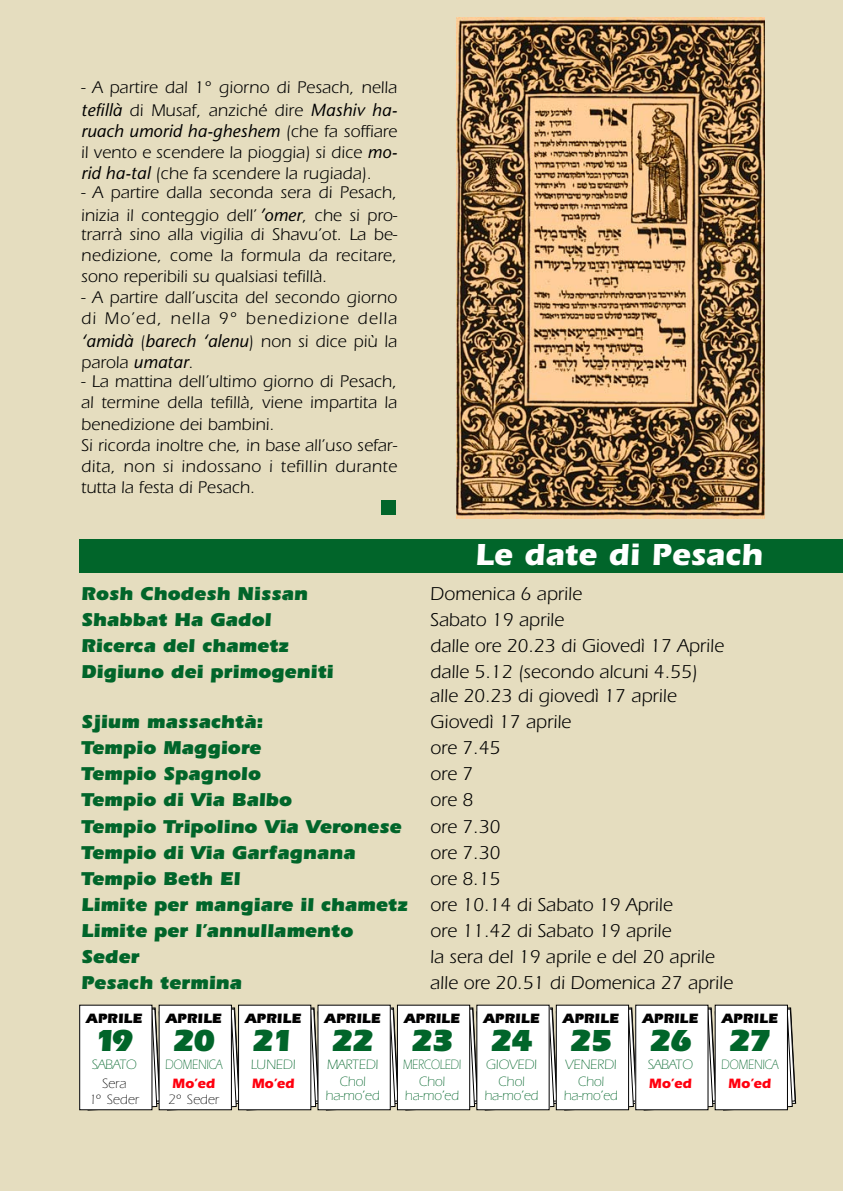
<style>
.page{position:relative;width:844px;height:1191px;background:#fff}
.page>*{position:absolute;margin:0;border:0;box-sizing:border-box;transform-origin:0 0}
.t1{font:900 31.5px "Itc Eras";letter-spacing:-.07em;color:#01652a}
.t2{font:700 31.5px "Itc Eras";color:#fff}
.t3{font:900 19.25px/26.1px "Itc Eras";color:#01652a}
.t4{font:19.25px/24.3px "Itc Eras";color:#000}
.t5{font:17.5px/21px "Itc Eras";letter-spacing:.005em;color:#000}
.t6{font:italic 17.5px "Stone Sans";letter-spacing:.005em;color:#000}
.t7{font:300 14px/17.5px "Itc Eras";letter-spacing:-.01em;color:#01652a;text-align:center}
.t8{font:900 14px "Itc Eras";color:#000}
.t9{font:300 14px/17.5px "Itc Eras";letter-spacing:-.01em;color:#01652a;text-align:center;scale:.85 1}
.t10{font:700 14px "Itc Eras";color:#ff000f}
.t11{font:300 14px/15.8px "Itc Eras";letter-spacing:-.005em;color:#000;text-align:center}
.s1{font-family:"Stone Sans";font-style:italic}
.s2{font-family:"Itc Eras";font-style:normal}
.s3{font-weight:400;color:#000}
</style>
<div class="page">
<div style="left:0;top:1px;width:842px;height:1190px;background:#e5ddbf"></div>
<div style="left:79px;top:540px;width:763px;height:33px;background:#01652a"></div>
<svg style="left:79px;top:1006px;width:717px;height:104px;background:#efefee"></svg>
<div style="left:715px;top:1005px;width:72px;height:104px;background:#fff"></div>
<img style="left:456px;top:18px;width:308px;height:501px">
<div style="left:381px;top:500px;width:15px;height:15px;background:#01652a"></div>
<p class="t5" style="left:81px;top:76px;width:317px;line-height:22.2px">- A partire dal 1° giorno di Pesach, nella <span class="s1">tefillà</span> di Musaf, anziché dire <span class="s1">Mashiv ha-</span></p>
<p class="t6" style="left:81px;top:120px;width:317px">ruach umorid ha-gheshem <span class="s2">(che fa soffiare</span></p>
<p class="t5" style="left:81px;top:141px;width:317px">il vento e scendere la pioggia) si dice <span class="s1">mo&shy;rid ha-tal</span> (che fa scendere la rugiada).</p>
<p class="t5" style="left:81px;top:181px;width:317px;line-height:22.2px">- A partire dalla seconda sera di Pesach, inizia il conteggio dell’ <span class="s1">’omer</span>, che si pro-</p>
<p class="t5" style="left:81px;top:224px;width:317px;text-align:justify">trarrà sino alla vigilia di Shavu’ot. La be&shy;nedizione, come la formula da recitare, sono reperibili su qualsiasi tefillà.</p>
<p class="t5" style="left:81px;top:287px;width:317px">- A partire dall’uscita del secondo giorno di Mo’ed, nella 9° benedizione della</p>
<p class="t6" style="left:81px;top:330px;width:317px">‘amidà <span class="s2">(</span>barech ‘alenu<span class="s2">) non si dice più la</span></p>
<p class="t5" style="left:81px;top:351px;width:114px">parola <span class="s1">umatar</span>.</p>
<p class="t5" style="left:81px;top:371px;width:317px">- La mattina dell’ultimo giorno di Pesach, al termine della tefillà, viene impartita la benedizione dei bambini.<br>Si ricorda inoltre che, in base all’uso sefar&shy;dita, non si indossano i tefillin durante tutta la festa di Pesach.</p>
<h1 class="t2" style="left:475px;top:535px;width:289px">Le date di Pesach</h1>
<p class="t3" style="left:81px;top:580px;width:228px">Rosh Chodesh Nissan</p>
<p class="t4" style="left:430px;top:581px;width:153px">Domenica 6 aprile</p>
<p class="t3" style="left:81px;top:606px;width:192px">Shabbat Ha Gadol</p>
<p class="t4" style="left:430px;top:607px;width:135px">Sabato 19 aprile</p>
<p class="t3" style="left:81px;top:632px;width:209px">Ricerca del chametz</p>
<p class="t4" style="left:430px;top:633px;width:295px">dalle ore 20.23 di Giovedì 17 Aprile</p>
<p class="t3" style="left:81px;top:658px;width:254px">Digiuno dei primogeniti</p>
<p class="t4" style="left:430px;top:659px;width:268px">dalle 5.12 (secondo alcuni 4.55) alle 20.23 di giovedì 17 aprile</p>
<p class="t3" style="left:81px;top:708px;width:184px">Sjium massachtà:</p>
<p class="t4" style="left:430px;top:709px;width:142px">Giovedì 17 aprile</p>
<p class="t3" style="left:81px;top:734px;width:181px">Tempio Maggiore</p>
<p class="t4" style="left:430px;top:735px;width:72px">ore 7.45</p>
<p class="t3" style="left:81px;top:761px;width:181px">Tempio Spagnolo</p>
<p class="t4" style="left:430px;top:762px;width:44px">ore 7</p>
<p class="t3" style="left:81px;top:787px;width:212px">Tempio di Via Balbo</p>
<p class="t4" style="left:430px;top:788px;width:44px">ore 8</p>
<p class="t3" style="left:81px;top:813px;width:321px">Tempio Tripolino Via Veronese</p>
<p class="t4" style="left:430px;top:814px;width:72px">ore 7.30</p>
<p class="t3" style="left:81px;top:839px;width:276px">Tempio di Via Garfagnana</p>
<p class="t4" style="left:430px;top:840px;width:72px">ore 7.30</p>
<p class="t3" style="left:81px;top:865px;width:161px">Tempio Beth El</p>
<p class="t3" style="left:81px;top:865px;width:592px;text-indent:349px"><span class="s3">ore 8.15<br></span>Limite per mangiare il chametz <span class="s3">ore 10.14 di Sabato 19 Aprile<br></span>Limite per l’annullamento</p>
<p class="t4" style="left:430px;top:918px;width:242px">ore 11.42 di Sabato 19 aprile</p>
<p class="t3" style="left:81px;top:943px;width:60px">Seder</p>
<p class="t4" style="left:430px;top:944px;width:286px">la sera del 19 aprile e del 20 aprile</p>
<p class="t3" style="left:81px;top:969px;width:162px">Pesach termina</p>
<p class="t4" style="left:430px;top:970px;width:304px">alle ore 20.51 di Domenica 27 aprile</p>
<p class="t8" style="left:86px;top:1010px;width:58px">APRILE</p>
<h1 class="t1" style="left:95px;top:1022px;width:40px">19</h1>
<p class="t7" style="left:92px;top:1055px;width:47px">SABATO</p>
<p class="t11" style="left:89px;top:1075px;width:51px">Sera<br>1° Seder</p>
<p class="t8" style="left:165px;top:1010px;width:58px">APRILE</p>
<h1 class="t1" style="left:172px;top:1022px;width:45px">20</h1>
<p class="t9" style="left:165px;top:1055px;width:69px">DOMENICA</p>
<p class="t10" style="left:172px;top:1075px;width:44px">Mo’ed</p>
<p class="t11" style="left:168px;top:1091px;width:52px">2° Seder</p>
<p class="t8" style="left:245px;top:1010px;width:58px">APRILE</p>
<h1 class="t1" style="left:251px;top:1022px;width:45px">21</h1>
<p class="t7" style="left:251px;top:1055px;width:46px">LUNEDI</p>
<p class="t10" style="left:251px;top:1075px;width:44px">Mo’ed</p>
<p class="t8" style="left:324px;top:1010px;width:58px">APRILE</p>
<h1 class="t1" style="left:331px;top:1022px;width:45px">22</h1>
<p class="t7" style="left:327px;top:1055px;width:53px">MARTEDI<br>Chol</p>
<p class="t7" style="left:325px;top:1087px;width:56px">ha-mo’ed</p>
<p class="t8" style="left:403px;top:1010px;width:58px">APRILE</p>
<h1 class="t1" style="left:410px;top:1022px;width:45px">23</h1>
<p class="t9" style="left:403px;top:1055px;width:70px">MERCOLEDI<br>Chol</p>
<p class="t7" style="left:405px;top:1087px;width:56px">ha-mo’ed</p>
<p class="t8" style="left:483px;top:1010px;width:58px">APRILE</p>
<h1 class="t1" style="left:489px;top:1022px;width:45px">24</h1>
<p class="t7" style="left:486px;top:1055px;width:53px">GIOVEDI<br>Chol</p>
<p class="t7" style="left:484px;top:1087px;width:56px">ha-mo’ed</p>
<p class="t8" style="left:562px;top:1010px;width:58px">APRILE</p>
<h1 class="t1" style="left:569px;top:1022px;width:45px">25</h1>
<p class="t7" style="left:565px;top:1055px;width:53px">VENERDI<br>Chol</p>
<p class="t7" style="left:563px;top:1087px;width:56px">ha-mo’ed</p>
<p class="t8" style="left:642px;top:1010px;width:58px">APRILE</p>
<h1 class="t1" style="left:648px;top:1022px;width:45px">26</h1>
<p class="t7" style="left:647px;top:1055px;width:47px">SABATO</p>
<p class="t10" style="left:648px;top:1075px;width:44px">Mo’ed</p>
<p class="t8" style="left:721px;top:1010px;width:58px">APRILE</p>
<h1 class="t1" style="left:728px;top:1022px;width:45px">27</h1>
<p class="t9" style="left:721px;top:1055px;width:69px">DOMENICA</p>
<p class="t10" style="left:728px;top:1075px;width:44px">Mo’ed</p>
</div>
